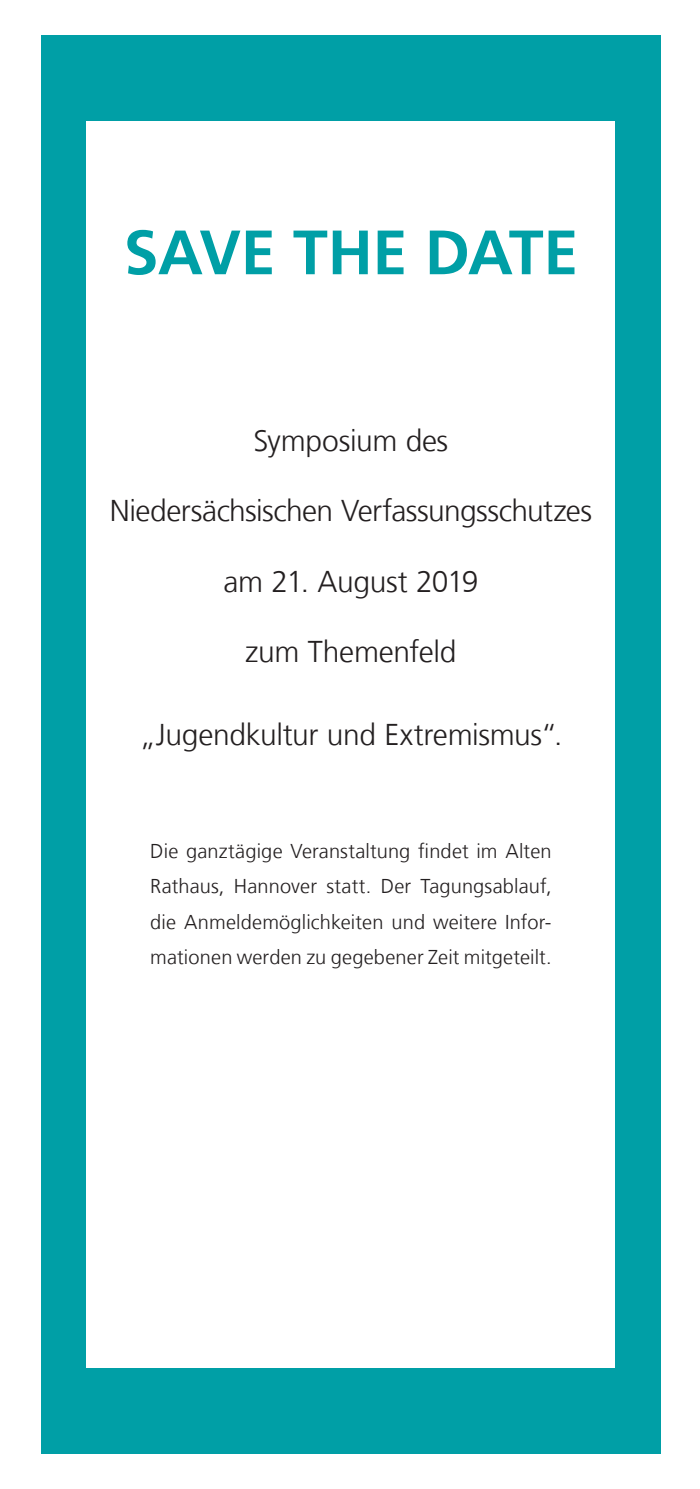
<style>
.page{position:relative;width:700px;height:1489px;background:#fff}
.page>*{position:absolute;margin:0;border:0;box-sizing:border-box;transform-origin:0 0}
.t1{font:700 62.5px "NDS Frutiger";letter-spacing:-.005em;color:#009fa6}
.t2{font:300 30px "NDS Frutiger";letter-spacing:-.015em;color:#231f20}
.t3{font:300 20px/35.2px "NDS Frutiger";letter-spacing:.01em;color:#231f20;text-align:justify}
</style>
<div class="page">
<div style="left:41px;top:35px;width:619px;height:1418px;background:#009fa6"></div>
<div style="left:86px;top:121px;width:529px;height:1246px;background:#fff"></div>
<h1 class="t1" style="left:124px;top:216px;width:456px">SAVE THE DATE</h1>
<h2 class="t2" style="left:253px;top:423px;width:196px">Symposium des</h2>
<h2 class="t2" style="left:110px;top:494px;width:483px">Niedersächsischen Verfassungsschutzes</h2>
<h2 class="t2" style="left:223px;top:564px;width:256px">am 21. August 2019</h2>
<h2 class="t2" style="left:245px;top:635px;width:213px">zum Themenfeld</h2>
<h2 class="t2" style="left:139px;top:717px;width:424px">„Jugendkultur und Extremismus“.</h2>
<p class="t3" style="left:150px;top:833px;width:403px">Die ganztägige Veranstaltung findet im Alten Rathaus, Hannover statt. Der Tagungsablauf, die Anmeldemöglichkeiten und weitere Infor&shy;mationen werden zu gegebener Zeit mitgeteilt.</p>
</div>
